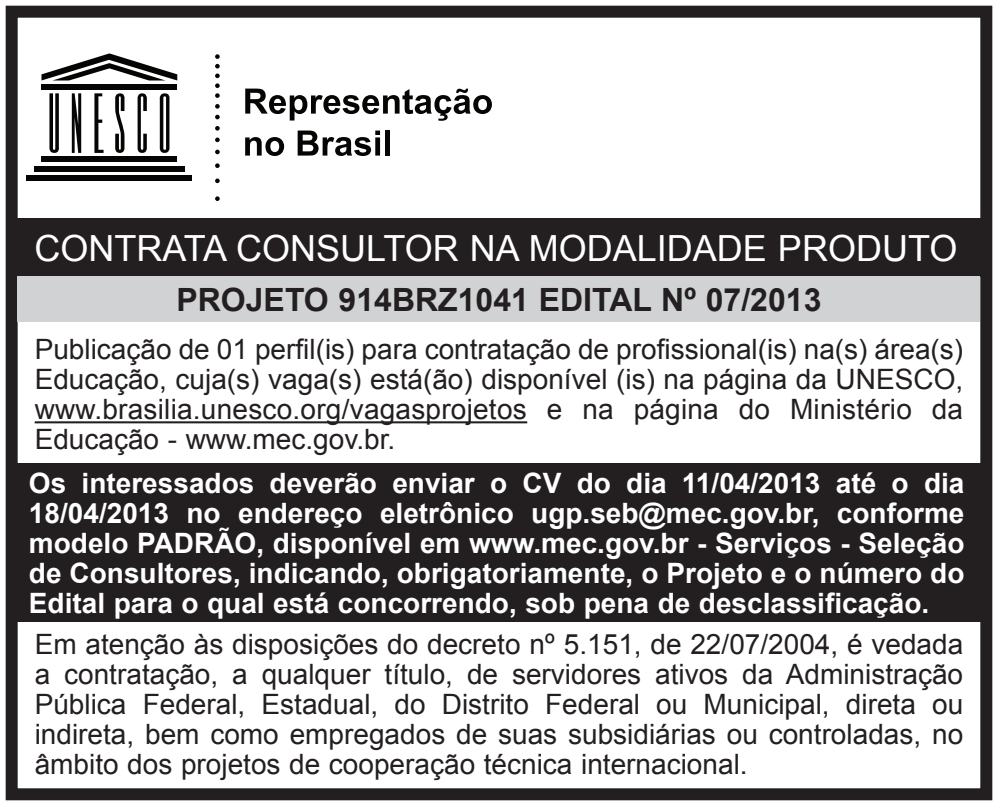
<style>
.page{position:relative;width:998px;height:806px;background:#fff}
.page>*{position:absolute;margin:0;border:0;box-sizing:border-box;transform-origin:0 0}
.t1{font:36px "Arial";color:#fff}
.t2{font:700 32px "Arial";color:#231f20}
.Corpo_de_texto{font:28px/30px "Arial";color:#231f20;text-align:justify}
.Corpo_de_texto-2{font:700 28px/30px "Arial";color:#fff;text-align:justify}
</style>
<div class="page">
<div style="left:6px;top:6px;width:986px;height:793px;border:12px solid #231f20"></div>
<hr style="left:35px;top:421px;width:492px;height:2px;background:#231f20">
<div style="left:8px;top:218px;width:976px;height:59px;background:#231f20"></div>
<div style="left:10px;top:463px;width:974px;height:158px;background:#231f20"></div>
<div style="left:18px;top:277px;width:962px;height:44px;background:#d1d2d4"></div>
<svg style="left:215px;top:54px;width:5px;height:44px"></svg>
<svg style="left:215px;top:104px;width:5px;height:5px"></svg>
<svg style="left:215px;top:115px;width:5px;height:4px"></svg>
<svg style="left:215px;top:126px;width:5px;height:4px"></svg>
<svg style="left:215px;top:137px;width:5px;height:5px"></svg>
<svg style="left:215px;top:149px;width:5px;height:5px"></svg>
<svg style="left:215px;top:163px;width:5px;height:5px"></svg>
<svg style="left:215px;top:178px;width:5px;height:5px"></svg>
<svg style="left:215px;top:196px;width:5px;height:5px"></svg>
<div style="left:41px;top:156px;width:136px;height:6px;background:#050504"></div>
<div style="left:34px;top:166px;width:151px;height:5px;background:#050504"></div>
<div style="left:27px;top:175px;width:165px;height:6px;background:#050504"></div>
<div style="left:41px;top:84px;width:136px;height:6px;background:#050504"></div>
<svg style="left:41px;top:53px;width:136px;height:27px"></svg>
<svg style="left:49px;top:93px;width:10px;height:60px"></svg>
<svg style="left:72px;top:93px;width:9px;height:60px"></svg>
<svg style="left:94px;top:93px;width:10px;height:60px"></svg>
<svg style="left:137px;top:93px;width:10px;height:60px"></svg>
<svg style="left:160px;top:93px;width:10px;height:60px"></svg>
<svg style="left:115px;top:93px;width:10px;height:60px"></svg>
<svg style="left:245px;top:88px;width:247px;height:33px"></svg>
<svg style="left:245px;top:137px;width:39px;height:19px"></svg>
<svg style="left:298px;top:130px;width:82px;height:26px"></svg>
<div style="left:385px;top:130px;width:5px;height:25px;background:#050504"></div>
<p class="t1" style="left:34px;top:224px;width:924px">CONTRATA CONSULTOR NA MODALIDADE PRODUTO</p>
<p class="t2" style="left:176px;top:278px;width:646px">PROJETO 914BRZ1041 EDITAL Nº 07/2013</p>
<p class="Corpo_de_texto" style="left:35px;top:334px;width:930px">Publicação de 01 perfil(is) para contratação de profissional(is) na(s) área(s)<br>Educação, cuja(s) vaga(s) está(ão) disponível (is) na página da UNESCO, www.brasilia.unesco.org/vagasprojetos e na página do Ministério da Educação - www.mec.gov.br.</p>
<p class="Corpo_de_texto-2" style="left:29px;top:468px;width:937px">Os interessados deverão enviar o CV do dia 11/04/2013 até o dia 18/04/2013 no endereço eletrônico ugp.seb@mec.gov.br, conforme modelo PADRÃO, disponível em www.mec.gov.br - Serviços - Seleção de Consultores, indicando, obrigatoriamente, o Projeto e o número do Edital para o qual está concorrendo, sob pena de desclassificação.</p>
<p class="Corpo_de_texto" style="left:35px;top:629px;width:930px">Em atenção às disposições do decreto nº 5.151, de 22/07/2004, é vedada a contratação, a qualquer título, de servidores ativos da Administração Pública Federal, Estadual, do Distrito Federal ou Municipal, direta ou indireta, bem como empregados de suas subsidiárias ou controladas, no âmbito dos projetos de cooperação técnica internacional.</p>
</div>
